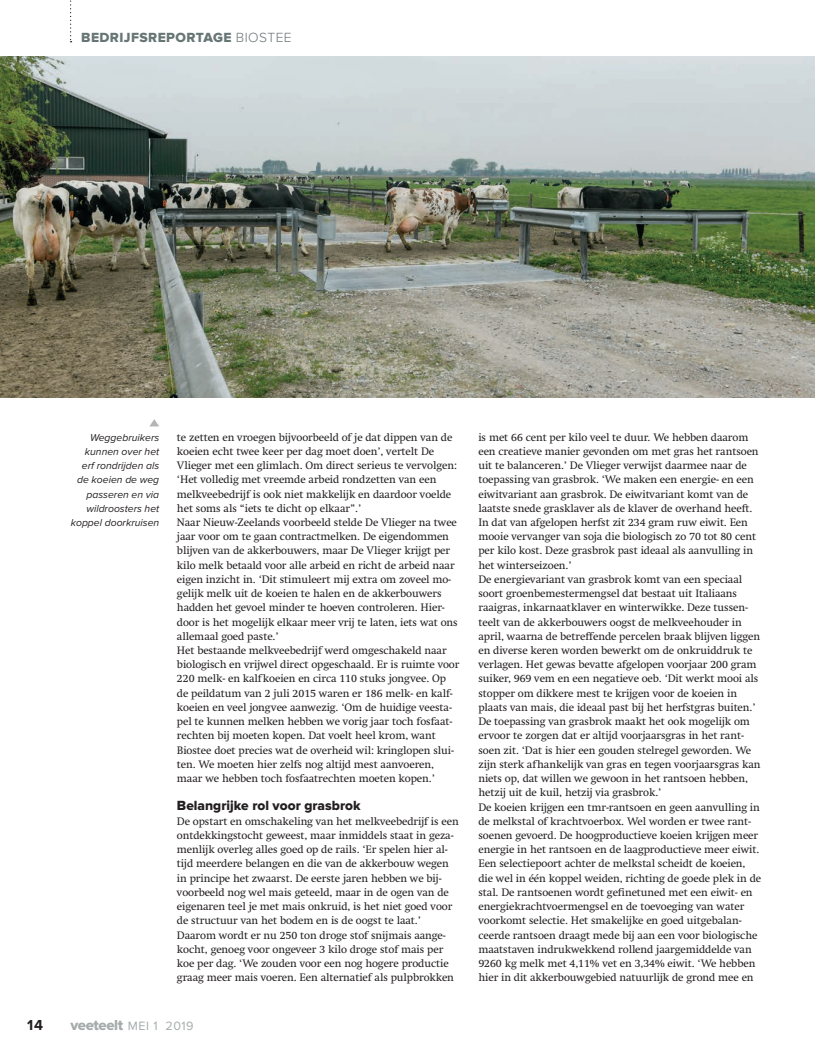
<style>
.page{position:relative;width:815px;height:1052px;background:#fff}
.page>*{position:absolute;margin:0;border:0;box-sizing:border-box;transform-origin:0 0}
.t1{font:15px "Proxima Nova Extrabld";letter-spacing:-.02em;color:#a6acac}
.t2{font:700 15px "Proxima Nova";color:#231f20}
.t3{font:13.75px "Proxima Nova Extrabld";color:#231f20}
.t4{font:13.75px "Proxima Nova Extrabld";letter-spacing:.03em;color:#687575}
.t5{font:11px/14.2px "Swift LT Pro";letter-spacing:-.01em;color:#231f20}
.t6{font:italic 10.38px/14.2px "Proxima Nova";color:#231f20;text-align:right}
.s1{font-family:"Proxima Nova";font-weight:300}
.s2{font-family:"Proxima Nova";font-size:12.5px}
</style>
<div class="page">
<img style="left:0;top:57px;width:814px;height:341px">
<svg style="left:150px;top:419px;width:9px;height:7px"></svg>
<svg style="left:70px;top:0;width:2px;height:42px"></svg>
<p class="t4" style="left:81px;top:30px;width:212px">BEDRIJFSREPORTAGE <span class="s1">BIOSTEE</span></p>
<p class="t6" style="left:71px;top:430px;width:90px">Weggebruikers kunnen over het erf rondrijden als de koeien de weg passeren en via wildroosters het koppel doorkruisen</p>
<p class="t5" style="left:177px;top:430px;width:284px">te zetten en vroegen bĳvoorbeeld of je dat dippen van de koeien echt twee keer per dag moet doen’, vertelt De Vlieger met een glimlach. Om direct serieus te vervolgen: ‘Het volledig met vreemde arbeid rondzetten van een melkveebedrĳf is ook niet makkelĳk en daardoor voelde het soms als “iets te dicht op elkaar”.’<br>Naar Nieuw-Zeelands voorbeeld stelde De Vlieger na twee jaar voor om te gaan contractmelken. De eigendommen blĳven van de akkerbouwers, maar De Vlieger krĳgt per kilo melk betaald voor alle arbeid en richt de arbeid naar eigen inzicht in. ‘Dit stimuleert mĳ extra om zoveel mo&shy;gelĳk melk uit de koeien te halen en de akkerbouwers hadden het gevoel minder te hoeven controleren. Hier&shy;door is het mogelĳk elkaar meer vrĳ te laten, iets wat ons allemaal goed paste.’<br>Het bestaande melkveebedrĳf werd omgeschakeld naar biologisch en vrĳwel direct opgeschaald. Er is ruimte voor 220 melk- en kalfkoeien en circa 110 stuks jongvee. Op de peildatum van 2 juli 2015 waren er 186 melk- en kalf&shy;koeien en veel jongvee aanwezig. ‘Om de huidige veesta&shy;pel te kunnen melken hebben we vorig jaar toch fosfaat&shy;rechten bĳ moeten kopen. Dat voelt heel krom, want Biostee doet precies wat de overheid wil: kringlopen slui&shy;ten. We moeten hier zelfs nog altĳd mest aanvoeren, maar we hebben toch fosfaatrechten moeten kopen.’</p>
<p class="t3" style="left:177px;top:798px;width:185px">Belangrijke rol voor grasbrok</p>
<p class="t5" style="left:177px;top:814px;width:283px">De opstart en omschakeling van het melkveebedrĳf is een ontdekkingstocht geweest, maar inmiddels staat in geza&shy;menlĳk overleg alles goed op de rails. ‘Er spelen hier al&shy;tĳd meerdere belangen en die van de akkerbouw wegen in principe het zwaarst. De eerste jaren hebben we bĳ&shy;voorbeeld nog wel mais geteeld, maar in de ogen van de eigenaren teel je met mais onkruid, is het niet goed voor de structuur van het bodem en is de oogst te laat.’ Daarom wordt er nu 250 ton droge stof snĳmais aange&shy;kocht, genoeg voor ongeveer 3 kilo droge stof mais per koe per dag. ‘We zouden voor een nog hogere productie graag meer mais voeren. Een alternatief als pulpbrokken</p>
<h1 class="t2" style="left:27px;top:1016px;width:17px">14</h1>
<h1 class="t1" style="left:71px;top:1016px;width:124px">veeteelt <span class="s2">MEI 1 2019</span></h1>
<p class="t5" style="left:478px;top:430px;width:284px">is met 66 cent per kilo veel te duur. We hebben daarom een creatieve manier gevonden om met gras het rantsoen uit te balanceren.’ De Vlieger verwĳst daarmee naar de toepassing van grasbrok. ‘We maken een energie- en een eiwitvariant aan grasbrok. De eiwitvariant komt van de laatste snede grasklaver als de klaver de overhand heeft.<br>In dat van afgelopen herfst zit 234 gram ruw eiwit. Een mooie vervanger van soja die biologisch zo 70 tot 80 cent per kilo kost. Deze grasbrok past ideaal als aanvulling in het winterseizoen.’<br>De energievariant van grasbrok komt van een speciaal soort groenbemestermengsel dat bestaat uit Italiaans raaigras, inkarnaatklaver en winterwikke. Deze tussen&shy;teelt van de akkerbouwers oogst de melkveehouder in april, waarna de betreffende percelen braak blĳven liggen en diverse keren worden bewerkt om de onkruiddruk te verlagen. Het gewas bevatte afgelopen voorjaar 200 gram suiker, 969 vem en een negatieve oeb. ‘Dit werkt mooi als stopper om dikkere mest te krĳgen voor de koeien in plaats van mais, die ideaal past bĳ het herfstgras buiten.’ De toepassing van grasbrok maakt het ook mogelĳk om ervoor te zorgen dat er altĳd voorjaarsgras in het rant&shy;soen zit. ‘Dat is hier een gouden stelregel geworden. We zĳn sterk afhankelĳk van gras en tegen voorjaarsgras kan niets op, dat willen we gewoon in het rantsoen hebben, hetzĳ uit de kuil, hetzĳ via grasbrok.’<br>De koeien krĳgen een tmr-rantsoen en geen aanvulling in de melkstal of krachtvoerbox. Wel worden er twee rant&shy;soenen gevoerd. De hoogproductieve koeien krĳgen meer energie in het rantsoen en de laagproductieve meer eiwit.<br>Een selectiepoort achter de melkstal scheidt de koeien, die wel in één koppel weiden, richting de goede plek in de stal. De rantsoenen wordt gefinetuned met een eiwit- en energiekrachtvoermengsel en de toevoeging van water voorkomt selectie. Het smakelĳke en goed uitgebalan&shy;ceerde rantsoen draagt mede bĳ aan een voor biologische maatstaven indrukwekkend rollend jaargemiddelde van 9260 kg melk met 4,11% vet en 3,34% eiwit. ‘We hebben hier in dit akkerbouwgebied natuurlĳk de grond mee en</p>
</div>
